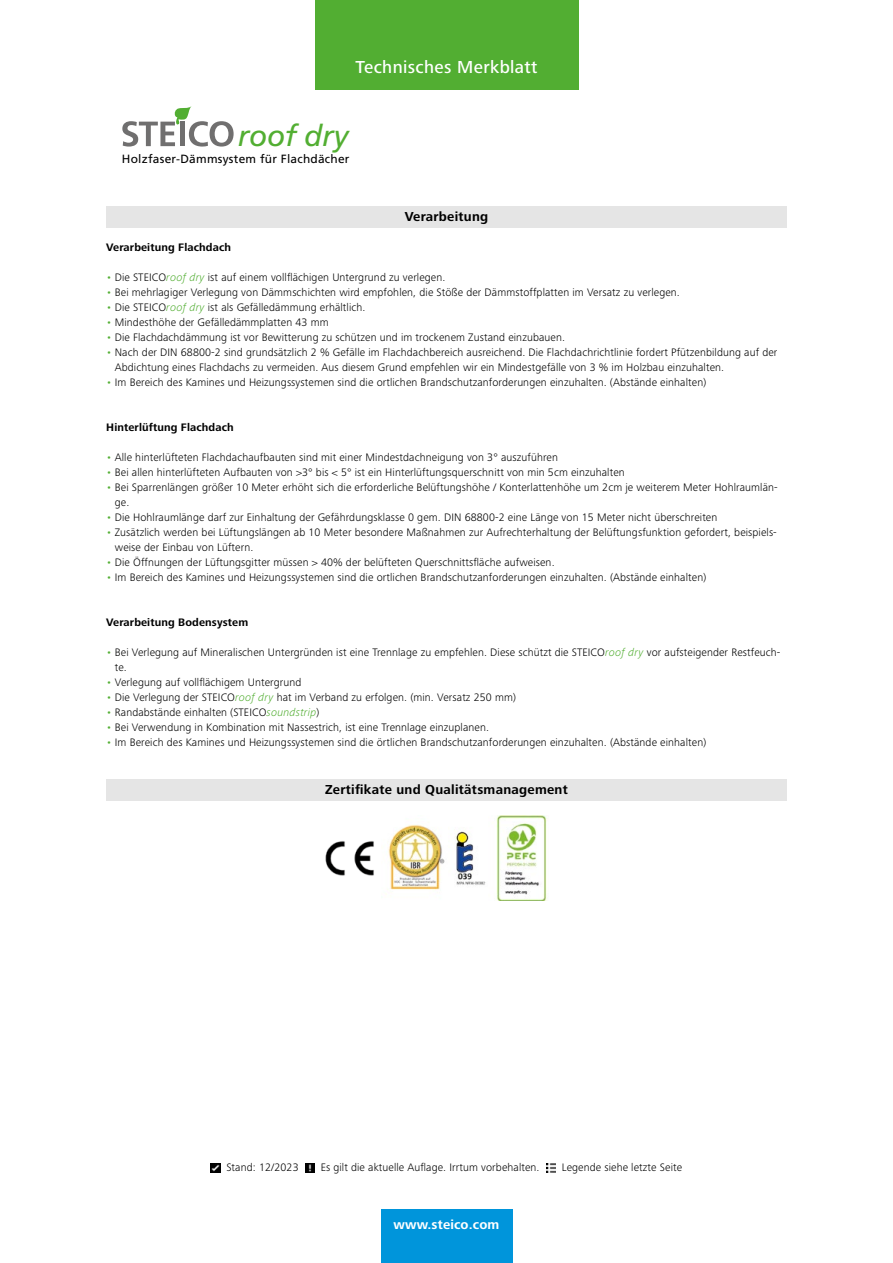
<style>
.page{position:relative;width:893px;height:1263px;background:#fff}
.page>*{position:absolute;margin:0;border:0;box-sizing:border-box;transform-origin:0 0}
.t1{font:italic 29.7px "Frutiger";letter-spacing:-.01em;color:#52ae32}
.t2{font:500 18px "Frutiger Next LTW1 G";letter-spacing:.02em;color:#fff}
.t3{font:700 13.5px "Frutiger Next LTW1 G";letter-spacing:.02em;color:#000}
.t4{font:700 13.5px "Frutiger Next LTW1 G";letter-spacing:.01em;color:#fff}
.t5{font:12px "Frutiger";letter-spacing:.02em;color:#000}
.t6{font:300 11.25px/15px "Frutiger Next LTW1 G";letter-spacing:.01em;color:#000}
.t7{font:700 11.25px "Frutiger Next LTW1 G";letter-spacing:.01em;color:#000}
.s1{color:#52ae32}
.s2{font-style:italic;color:#52ae32}
</style>
<div class="page">
<svg style="left:122px;top:106px;width:112px;height:41px"></svg>
<div style="left:106px;top:206px;width:681px;height:21px;background:#e5e5e5"></div>
<div style="left:106px;top:779px;width:681px;height:21px;background:#e5e5e5"></div>
<img style="left:325px;top:815px;width:222px;height:85px">
<div style="left:315px;top:0;width:263px;height:89px;background:#52ae32"></div>
<div style="left:381px;top:1210px;width:131px;height:53px;background:#0095db"></div>
<svg style="left:211px;top:1163px;width:9px;height:9px"></svg>
<svg style="left:305px;top:1163px;width:9px;height:9px"></svg>
<svg style="left:546px;top:1163px;width:9px;height:9px"></svg>
<h2 class="t2" style="left:355px;top:56px;width:184px">Technisches Merkblatt</h2>
<h1 class="t1" style="left:238px;top:119px;width:112px">roof dry</h1>
<p class="t5" style="left:122px;top:151px;width:229px">Holzfaser-Dämmsystem für Flachdächer</p>
<p class="t3" style="left:405px;top:209px;width:85px">Verarbeitung</p>
<p class="t7" style="left:106px;top:240px;width:126px">Verarbeitung Flachdach</p>
<p class="t6" style="left:106px;top:269px;width:341px"><span class="s1">•</span> Die STEICO<span class="s2">roof dry</span> ist auf einem vollflächigen Untergrund zu verlegen.</p>
<p class="t6" style="left:106px;top:284px;width:575px"><span class="s1">•</span> Bei mehrlagiger Verlegung von Dämmschichten wird empfohlen, die Stöße der Dämmstoffplatten im Versatz zu verlegen.</p>
<p class="t6" style="left:106px;top:299px;width:261px"><span class="s1">•</span> Die STEICO<span class="s2">roof dry</span> ist als Gefälledämmung erhältlich.</p>
<p class="t6" style="left:106px;top:314px;width:224px"><span class="s1">•</span> Mindesthöhe der Gefälledämmplatten 43 mm</p>
<p class="t6" style="left:106px;top:329px;width:460px"><span class="s1">•</span> Die Flachdachdämmung ist vor Bewitterung zu schützen und im trockenem Zustand einzubauen.</p>
<p class="t6" style="left:115px;top:344px;width:664px;text-indent:-9px"><span class="s1">•</span> Nach der DIN 68800-2 sind grundsätzlich 2 % Gefälle im Flachdachbereich ausreichend. Die Flachdachrichtlinie fordert Pfützenbildung auf der<br>Abdichtung eines Flachdachs zu vermeiden. Aus diesem Grund empfehlen wir ein Mindestgefälle von 3 % im Holzbau einzuhalten.</p>
<p class="t6" style="left:106px;top:374px;width:601px"><span class="s1">•</span> Im Bereich des Kamines und Heizungssystemen sind die ortlichen Brandschutzanforderungen einzuhalten. (Abstände einhalten)</p>
<p class="t7" style="left:106px;top:420px;width:129px">Hinterlüftung Flachdach</p>
<p class="t6" style="left:106px;top:449px;width:453px"><span class="s1">•</span> Alle hinterlüfteten Flachdachaufbauten sind mit einer Mindestdachneigung von 3° auszuführen</p>
<p class="t6" style="left:106px;top:464px;width:520px"><span class="s1">•</span> Bei allen hinterlüfteten Aufbauten von &gt;3° bis &lt; 5° ist ein Hinterlüftungsquerschnitt von min 5cm einzuhalten</p>
<p class="t6" style="left:115px;top:479px;width:664px;text-indent:-9px"><span class="s1">•</span> Bei Sparrenlängen größer 10 Meter erhöht sich die erforderliche Belüftungshöhe / Konterlattenhöhe um 2cm je weiterem Meter Hohlraumlän&shy;ge.</p>
<p class="t6" style="left:106px;top:509px;width:613px"><span class="s1">•</span> Die Hohlraumlänge darf zur Einhaltung der Gefährdungsklasse 0 gem. DIN 68800-2 eine Länge von 15 Meter nicht überschreiten</p>
<p class="t6" style="left:115px;top:524px;width:663px;text-indent:-9px"><span class="s1">•</span> Zusätzlich werden bei Lüftungslängen ab 10 Meter besondere Maßnahmen zur Aufrechterhaltung der Belüftungsfunktion gefordert, beispiels&shy;weise der Einbau von Lüftern.</p>
<p class="t6" style="left:106px;top:554px;width:450px"><span class="s1">•</span> Die Öffnungen der Lüftungsgitter müssen &gt; 40% der belüfteten Querschnittsfläche aufweisen.</p>
<p class="t6" style="left:106px;top:569px;width:601px"><span class="s1">•</span> Im Bereich des Kamines und Heizungssystemen sind die ortlichen Brandschutzanforderungen einzuhalten. (Abstände einhalten)</p>
<p class="t7" style="left:106px;top:615px;width:143px">Verarbeitung Bodensystem</p>
<p class="t6" style="left:115px;top:644px;width:667px;text-indent:-9px"><span class="s1">•</span> Bei Verlegung auf Mineralischen Untergründen ist eine Trennlage zu empfehlen. Diese schützt die STEICO<span class="s2">roof dry</span> vor aufsteigender Restfeuch&shy;te.</p>
<p class="t6" style="left:106px;top:674px;width:197px"><span class="s1">•</span> Verlegung auf vollflächigem Untergrund</p>
<p class="t6" style="left:106px;top:689px;width:411px"><span class="s1">•</span> Die Verlegung der STEICO<span class="s2">roof dry</span> hat im Verband zu erfolgen. (min. Versatz 250 mm)</p>
<p class="t6" style="left:106px;top:704px;width:215px"><span class="s1">•</span> Randabstände einhalten (STEICO<span class="s2">soundstrip</span>)</p>
<p class="t6" style="left:106px;top:719px;width:384px"><span class="s1">•</span> Bei Verwendung in Kombination mit Nassestrich, ist eine Trennlage einzuplanen.</p>
<p class="t6" style="left:106px;top:734px;width:601px"><span class="s1">•</span> Im Bereich des Kamines und Heizungssystemen sind die örtlichen Brandschutzanforderungen einzuhalten. (Abstände einhalten)</p>
<p class="t3" style="left:325px;top:782px;width:244px">Zertifikate und Qualitätsmanagement</p>
<p class="t6" style="left:226px;top:1160px;width:74px">Stand: 12/2023</p>
<p class="t6" style="left:321px;top:1160px;width:220px">Es gilt die aktuelle Auflage. Irrtum vorbehalten.</p>
<p class="t6" style="left:562px;top:1160px;width:122px">Legende siehe letzte Seite</p>
<p class="t4" style="left:394px;top:1217px;width:107px">www.steico.com</p>
</div>
